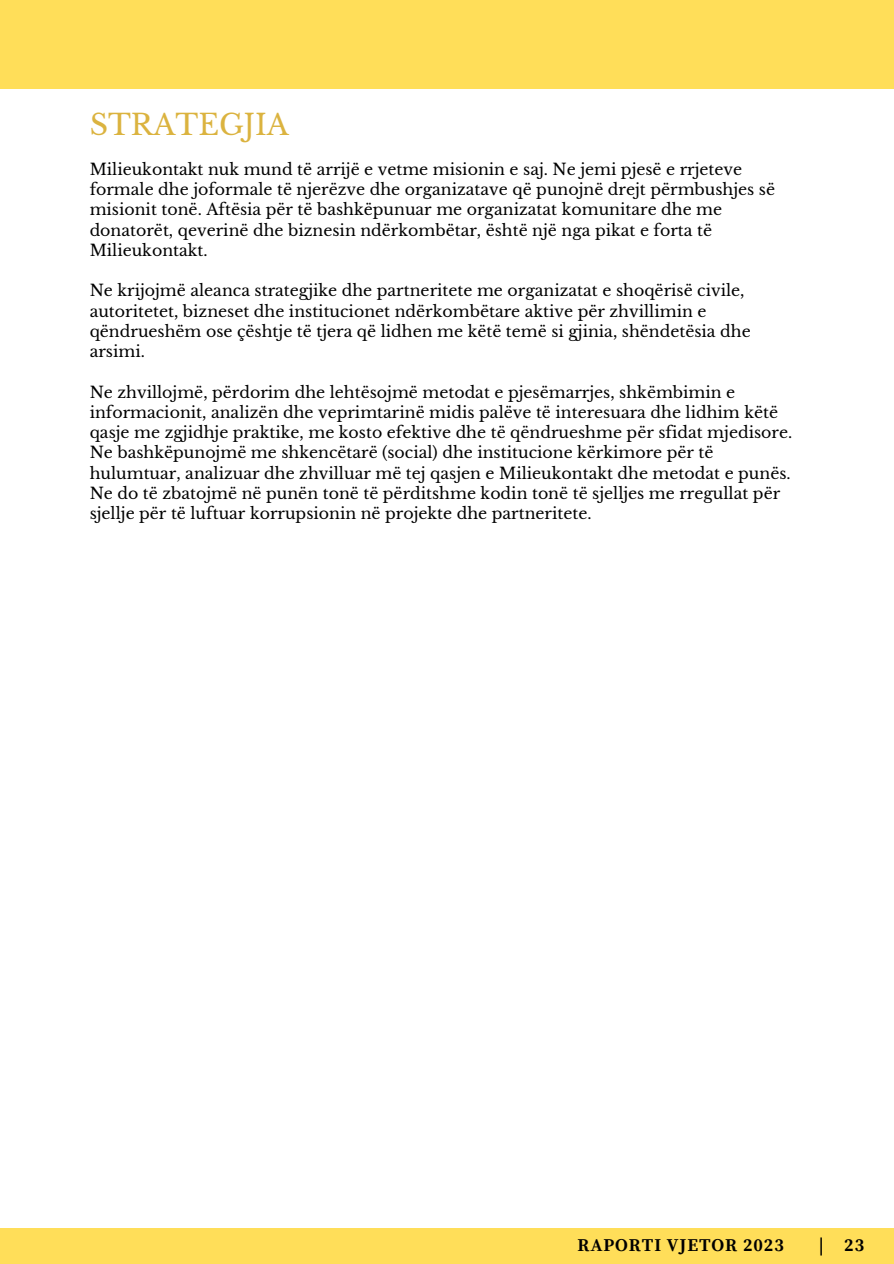
<style>
.page{position:relative;width:894px;height:1264px;background:#fff}
.page>*{position:absolute;margin:0;border:0;box-sizing:border-box;transform-origin:0 0}
.t1{font:28.5px "Libre Baskerville";color:#dbb33f}
.t2{font:700 18px "Source Serif Pro";letter-spacing:.05em;color:#000}
.t3{font:15.75px/20.2px "Libre Baskerville";color:#000001}
</style>
<div class="page">
<div style="left:0;top:0;width:893px;height:89px;background:#ffde59"></div>
<div style="left:0;top:1227px;width:893px;height:36px;background:#ffde59"></div>
<h1 class="t1" style="left:90px;top:108px;width:201px">STRATEGJIA</h1>
<p class="t3" style="left:90px;top:159px;width:686px">Milieukontakt nuk mund të arrijë e vetme misionin e saj. Ne jemi pjesë e rrjeteve formale dhe joformale të njerëzve dhe organizatave që punojnë drejt përmbushjes së misionit tonë. Aftësia për të bashkëpunuar me organizatat komunitare dhe me donatorët, qeverinë dhe biznesin ndërkombëtar, është një nga pikat e forta të Milieukontakt.</p>
<p class="t3" style="left:90px;top:281px;width:662px">Ne krijojmë aleanca strategjike dhe partneritete me organizatat e shoqërisë civile, autoritetet, bizneset dhe institucionet ndërkombëtare aktive për zhvillimin e qëndrueshëm ose çështje të tjera që lidhen me këtë temë si gjinia, shëndetësia dhe arsimi.</p>
<p class="t3" style="left:90px;top:382px;width:703px">Ne zhvillojmë, përdorim dhe lehtësojmë metodat e pjesëmarrjes, shkëmbimin e informacionit, analizën dhe veprimtarinë midis palëve të interesuara dhe lidhim këtë qasje me zgjidhje praktike, me kosto efektive dhe të qëndrueshme për sfidat mjedisore.</p>
<p class="t3" style="left:90px;top:443px;width:702px">Ne bashkëpunojmë me shkencëtarë (social) dhe institucione kërkimore për të hulumtuar, analizuar dhe zhvilluar më tej qasjen e Milieukontakt dhe metodat e punës.</p>
<p class="t3" style="left:90px;top:483px;width:692px">Ne do të zbatojmë në punën tonë të përditshme kodin tonë të sjelljes me rregullat për sjellje për të luftuar korrupsionin në projekte dhe partneritete.</p>
<p class="t2" style="left:577px;top:1233px;width:208px">RAPORTI VJETOR 2023</p>
<p class="t2" style="left:818px;top:1233px;width:47px">| 23</p>
</div>
